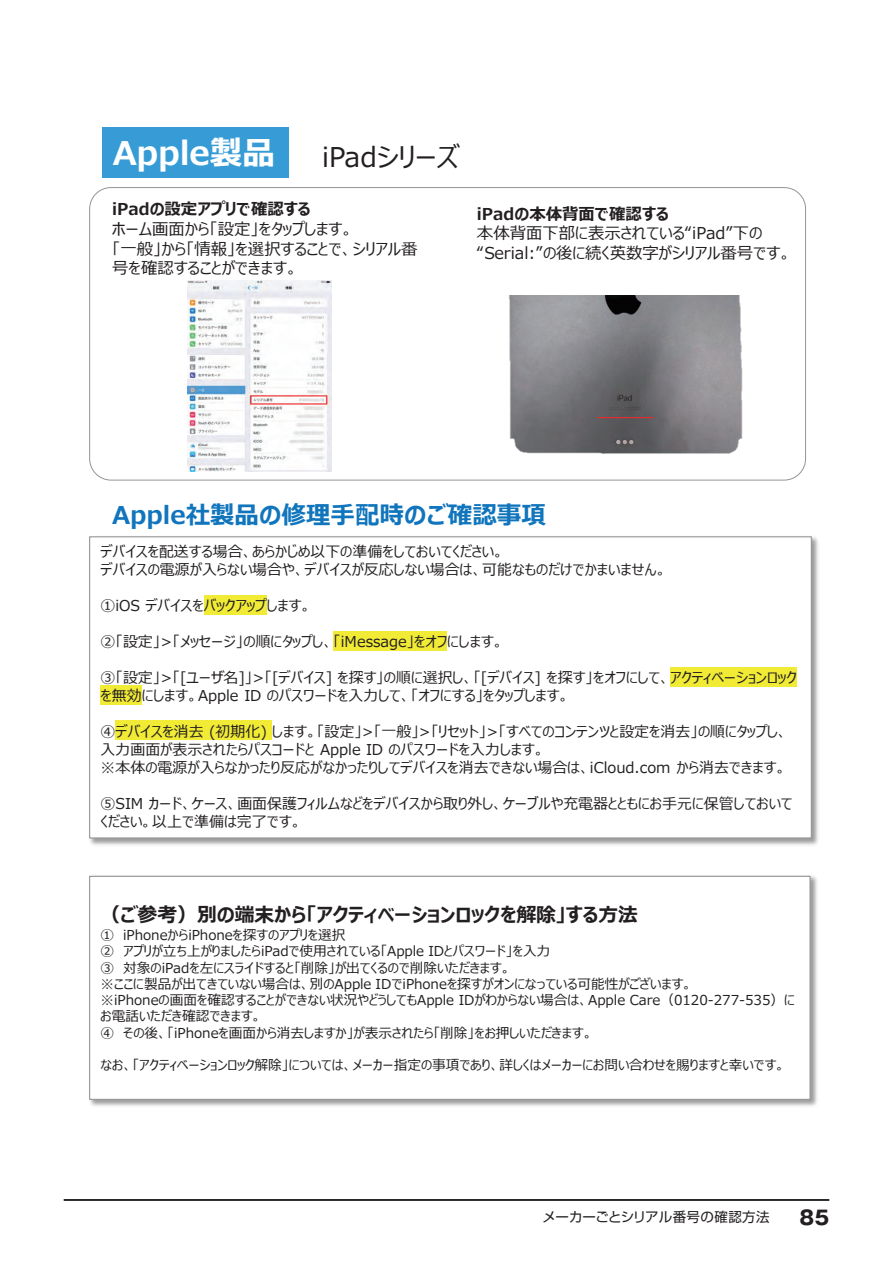
<style>
.page{position:relative;width:893px;height:1263px;background:#fff}
.page>*{position:absolute;margin:0;border:0;box-sizing:border-box;transform-origin:0 0}
.t1{font:700 32.55px "Meiryo UI";color:#fff}
.t2{font:27.15px "Meiryo UI";color:#231f20}
.t3{font:700 24.45px "Meiryo UI";color:#1075bc}
.t4{font:700 19.8px "Meiryo UI";color:#231f20}
.t5{font:700 19.5px "Gothic MB101 Pro";color:#231f20}
.t6{font:16.35px/19.6px "Meiryo UI";color:#231f20}
.t7{font:700 16.35px "Meiryo UI";color:#231f20}
.t8{font:15px/18px "Meiryo UI";color:#231f20}
.t9{font:13.65px/16.4px "Meiryo UI";color:#231f20}
.t10{font:13.5px "Shin Go Pro";color:#231f20}
</style>
<div class="page">
<hr style="left:64px;top:1199px;width:765px;height:2px;background:#231f20">
<div style="left:89px;top:187px;width:717px;height:293px;background:#fff;border:1px solid #939598;border-radius:21px"></div>
<div style="left:102px;top:128px;width:186px;height:50px;background:#379cd6"></div>
<img style="left:89px;top:537px;width:726px;height:308px">
<div style="left:90px;top:537px;width:721px;height:301px;background:#fff"></div>
<div style="left:204px;top:595px;width:63px;height:19px;background:#f1eb36"></div>
<div style="left:333px;top:631px;width:8px;height:19px;background:#f1eb36"></div>
<div style="left:341px;top:631px;width:66px;height:19px;background:#f1eb36"></div>
<div style="left:407px;top:631px;width:40px;height:19px;background:#f1eb36"></div>
<div style="left:670px;top:667px;width:127px;height:19px;background:#f1eb36"></div>
<div style="left:101px;top:685px;width:41px;height:19px;background:#f1eb36"></div>
<div style="left:115px;top:721px;width:89px;height:19px;background:#f1eb36"></div>
<div style="left:204px;top:721px;width:5px;height:19px;background:#f1eb36"></div>
<div style="left:209px;top:721px;width:7px;height:19px;background:#f1eb36"></div>
<div style="left:216px;top:721px;width:44px;height:19px;background:#f1eb36"></div>
<div style="left:260px;top:721px;width:12px;height:19px;background:#f1eb36"></div>
<img style="left:89px;top:875px;width:728px;height:231px">
<div style="left:90px;top:876px;width:720px;height:223px;background:#fff"></div>
<div style="left:89px;top:876px;width:722px;height:224px;border:1px solid #939598"></div>
<img style="left:187px;top:280px;width:144px;height:192px">
<img style="left:496px;top:296px;width:272px;height:185px">
<hr style="left:597px;top:417px;width:57px;height:1px;background:#ee292d">
<h1 class="t1" style="left:113px;top:130px;width:164px">Apple製品</h1>
<h2 class="t2" style="left:322px;top:138px;width:138px">iPadシリーズ</h2>
<p class="t7" style="left:112px;top:198px;width:200px">iPadの設定アプリで確認する</p>
<p class="t6" style="left:112px;top:220px;width:307px">ホーム画面から「設定」をタップします。<br>「一般」から「情報」を選択することで、シリアル番号を確認することができます。</p>
<p class="t7" style="left:477px;top:202px;width:194px">iPadの本体背面で確認する</p>
<p class="t6" style="left:477px;top:224px;width:316px">本体背面下部に表示されている“iPad”下の“Serial:”の後に続く英数字がシリアル番号です。</p>
<h3 class="t3" style="left:112px;top:498px;width:435px">Apple社製品の修理手配時のご確認事項</h3>
<p class="t8" style="left:101px;top:543px;width:568px">デバイスを配送する場合、あらかじめ以下の準備をしておいてください。<br>デバイスの電源が入らない場合や、デバイスが反応しない場合は、可能なものだけでかまいません。</p>
<p class="t8" style="left:101px;top:597px;width:212px">①iOS デバイスをバックアップします。</p>
<p class="t8" style="left:101px;top:633px;width:405px">②「設定」&gt;「メッセージ」の順にタップし、「iMessage」をオフにします。</p>
<p class="t8" style="left:101px;top:669px;width:698px">③「設定」&gt;「[ユーザ名]」&gt;「[デバイス] を探す」の順に選択し、「[デバイス] を探す」をオフにして、アクティベーションロックを無効にします。Apple ID のパスワードを入力して、「オフにする」をタップします。</p>
<p class="t8" style="left:101px;top:723px;width:689px">④デバイスを消去 (初期化) します。「設定」&gt;「一般」&gt;「リセット」&gt;「すべてのコンテンツと設定を消去」の順にタップし、入力画面が表示されたらパスコードと Apple ID のパスワードを入力します。<br>※本体の電源が入らなかったり反応がなかったりしてデバイスを消去できない場合は、iCloud.com から消去できます。</p>
<p class="t8" style="left:101px;top:795px;width:694px">⑤SIM カード、ケース、画面保護フィルムなどをデバイスから取り外し、ケーブルや充電器とともにお手元に保管しておいてください。以上で準備は完了です。</p>
<h3 class="t4" style="left:101px;top:901px;width:539px">（ご参考）別の端末から「アクティベーションロックを解除」する方法</h3>
<p class="t9" style="left:101px;top:927px;width:696px">① iPhoneからiPhoneを探すのアプリを選択<br>② アプリが立ち上がりましたらiPadで使用されている「Apple IDとパスワード」を入力<br>③ 対象のiPadを左にスライドすると「削除」が出てくるので削除いただきます。<br>※ここに製品が出てきていない場合は、別のApple IDでiPhoneを探すがオンになっている可能性がございます。<br>※iPhoneの画面を確認することができない状況やどうしてもApple IDがわからない場合は、Apple Care（0120-277-535）にお電話いただき確認できます。<br>④ その後、「iPhoneを画面から消去しますか」が表示されたら「削除」をお押しいただきます。</p>
<p class="t9" style="left:101px;top:1058px;width:686px">なお、「アクティベーションロック解除」については、メーカー指定の事項であり、詳しくはメーカーにお問い合わせを賜りますと幸いです。</p>
<p class="t10" style="left:543px;top:1205px;width:229px">メーカーごとシリアル番号の確認方法</p>
<h3 class="t5" style="left:800px;top:1201px;width:31px">85</h3>
</div>
